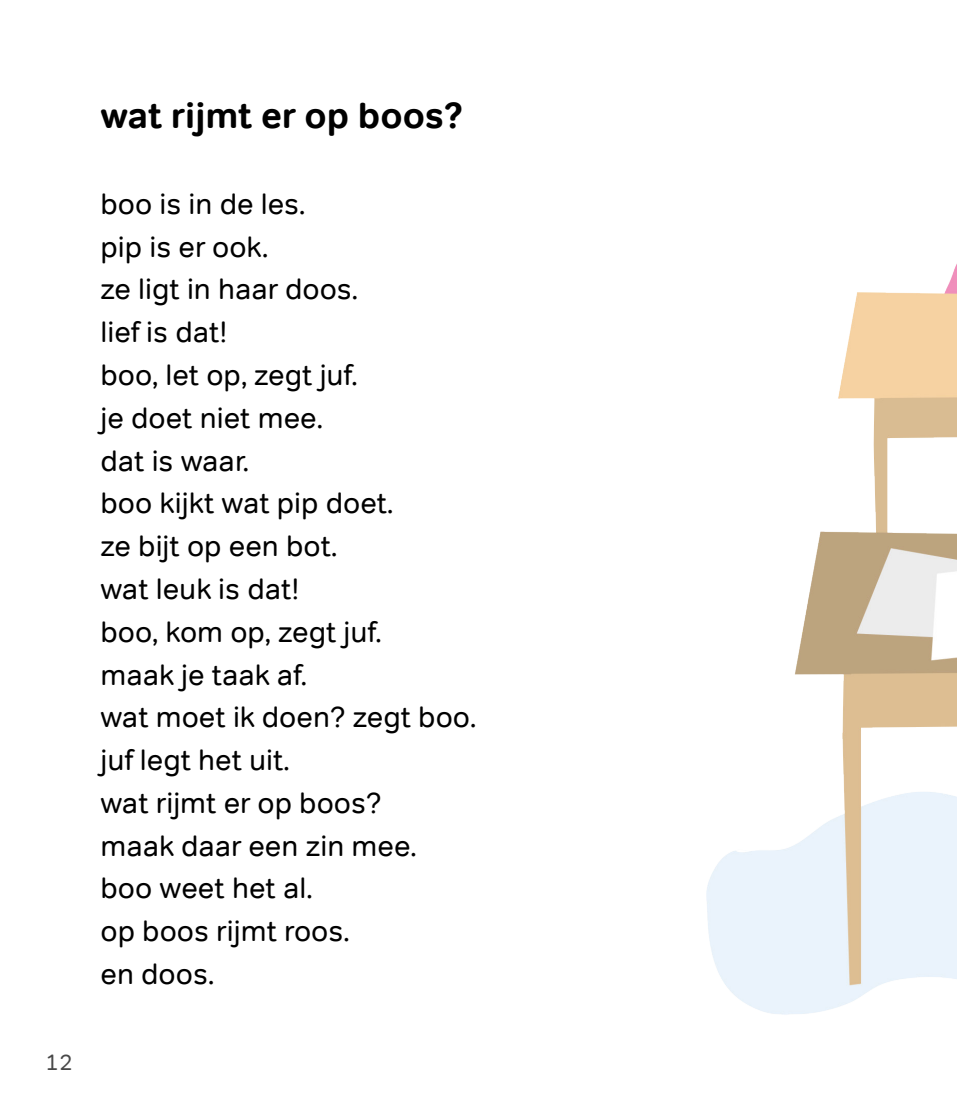
<style>
.page{position:relative;width:957px;height:1117px;background:#fff}
.page>*{position:absolute;margin:0;border:0;box-sizing:border-box;transform-origin:0 0}
.kop2{font:700 36px "Tondo";color:#000}
.platte_tekst2{font:29.25px "Tondo";color:#000}
.t1{font:22.5px "Tondo";color:#484848}
</style>
<div class="page">
<img style="left:706px;top:263px;width:251px;height:752px">
<p class="kop2" style="left:100px;top:94px;width:364px">wat rijmt er op boos?</p>
<p class="platte_tekst2" style="left:100px;top:186px;width:206px">boo is in de les.</p>
<p class="platte_tekst2" style="left:100px;top:229px;width:169px">pip is er ook.</p>
<p class="platte_tekst2" style="left:100px;top:271px;width:259px">ze ligt in haar doos.</p>
<p class="platte_tekst2" style="left:100px;top:314px;width:128px">lief is dat!</p>
<p class="platte_tekst2" style="left:100px;top:357px;width:259px">boo, let op, zegt juf.</p>
<p class="platte_tekst2" style="left:100px;top:400px;width:224px">je doet niet mee.</p>
<p class="platte_tekst2" style="left:100px;top:442px;width:150px">dat is waar.</p>
<p class="platte_tekst2" style="left:100px;top:485px;width:294px">boo kijkt wat pip doet.</p>
<p class="platte_tekst2" style="left:100px;top:528px;width:238px">ze bijt op een bot.</p>
<p class="platte_tekst2" style="left:100px;top:571px;width:200px">wat leuk is dat!</p>
<p class="platte_tekst2" style="left:100px;top:613px;width:283px">boo, kom op, zegt juf.</p>
<p class="platte_tekst2" style="left:100px;top:656px;width:208px">maak je taak af.</p>
<p class="platte_tekst2" style="left:100px;top:699px;width:377px">wat moet ik doen? zegt boo.</p>
<p class="platte_tekst2" style="left:100px;top:742px;width:191px">juf legt het uit.</p>
<p class="platte_tekst2" style="left:100px;top:784px;width:283px">wat rijmt er op boos?</p>
<p class="platte_tekst2" style="left:100px;top:827px;width:318px">maak daar een zin mee.</p>
<p class="platte_tekst2" style="left:100px;top:870px;width:214px">boo weet het al.</p>
<p class="platte_tekst2" style="left:100px;top:913px;width:251px">op boos rijmt roos.</p>
<p class="platte_tekst2" style="left:100px;top:955px;width:115px">en doos.</p>
<p class="t1" style="left:45px;top:1047px;width:29px">12</p>
</div>
